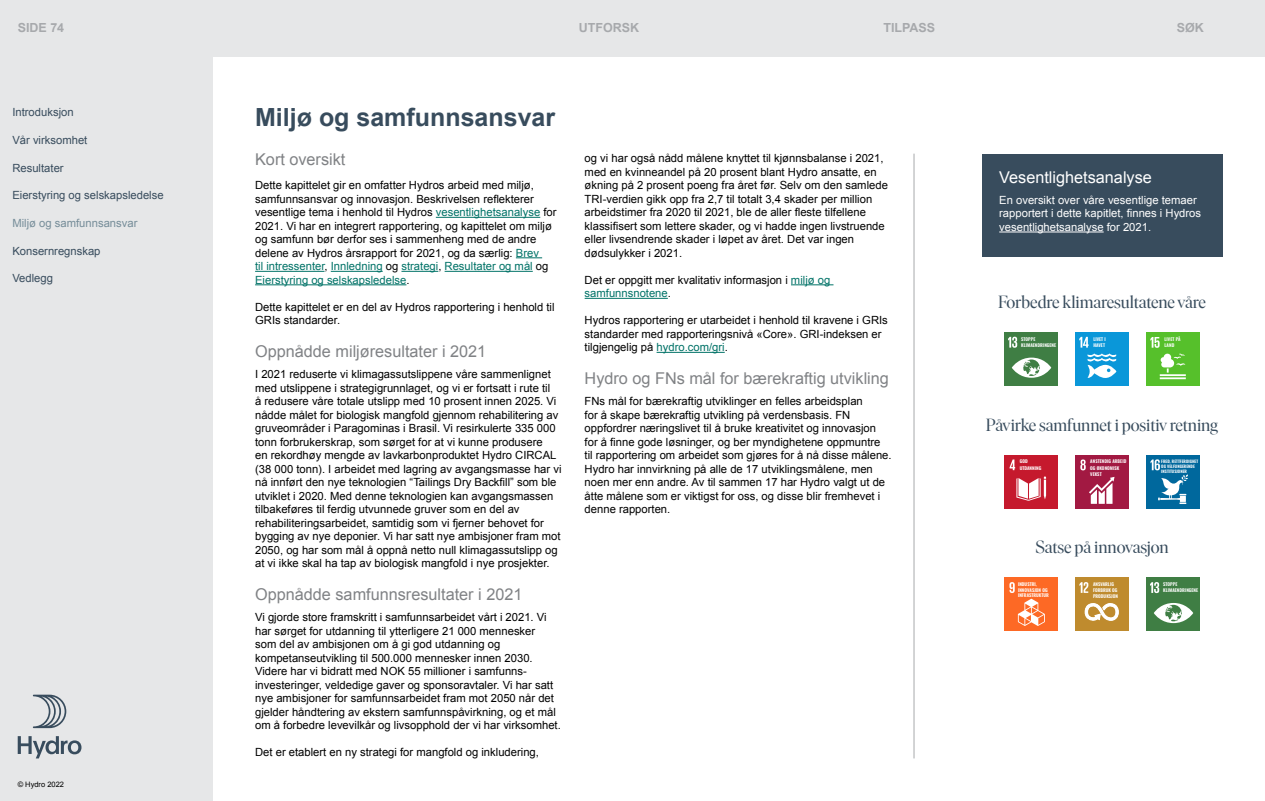
<style>
.page{position:relative;width:1265px;height:801px;background:#fff}
.page>*{position:absolute;margin:0;border:0;box-sizing:border-box;transform-origin:0 0}
.t1{font:700 25px "Arial";color:#384c5d}
.t2{font:17.5px "Ivar Display Hydro";letter-spacing:-.005em;color:#384c5d}
.t3{font:16.25px "Arial";color:#808285}
.t4{font:16.25px "Arial";color:#fff}
.t5{font:700 12.5px "Arial";color:#a7a9ac}
.t6{font:11.25px/13.5px "Arial";color:#000}
.t7{font:11.25px/13.5px "Arial";color:#fff}
.t8{font:11.25px "Arial";color:#384c5d}
.t9{font:11.25px "Arial";color:#768d99}
.t10{font:7.5px "Arial";color:#000}
.t11{font:600 4.62px/6.2px "Oswald";letter-spacing:.01em;color:#fff}
.t12{font:600 4.12px/5.1px "Oswald";letter-spacing:.01em;color:#fff}
.s1{color:#007267}
</style>
<div class="page">
<hr style="left:436px;top:217px;width:104px;height:1px;background:#007267">
<svg style="left:516px;top:258px;width:26px;height:1px"></svg>
<hr style="left:255px;top:271px;width:70px;height:1px;background:#007267">
<hr style="left:331px;top:271px;width:52px;height:1px;background:#007267">
<hr style="left:401px;top:271px;width:37px;height:1px;background:#007267">
<hr style="left:445px;top:271px;width:88px;height:1px;background:#007267">
<hr style="left:255px;top:285px;width:151px;height:1px;background:#007267">
<hr style="left:791px;top:285px;width:42px;height:1px;background:#007267">
<hr style="left:585px;top:298px;width:83px;height:1px;background:#007267">
<hr style="left:657px;top:352px;width:68px;height:1px;background:#007267">
<div style="left:981px;top:154px;width:241px;height:102px;background:#384c5d"></div>
<hr style="left:999px;top:232px;width:105px;height:1px;background:#fff">
<div style="left:1004px;top:332px;width:54px;height:53px;background:#3f7e44"></div>
<svg style="left:1008px;top:337px;width:9px;height:11px"></svg>
<svg style="left:1012px;top:358px;width:39px;height:20px"></svg>
<div style="left:1004px;top:455px;width:54px;height:53px;background:#c5192d"></div>
<svg style="left:1010px;top:459px;width:5px;height:11px"></svg>
<svg style="left:1016px;top:476px;width:30px;height:25px"></svg>
<div style="left:1004px;top:578px;width:54px;height:53px;background:#fd6925"></div>
<svg style="left:1009px;top:582px;width:6px;height:11px"></svg>
<svg style="left:1018px;top:599px;width:27px;height:27px"></svg>
<div style="left:1146px;top:332px;width:54px;height:53px;background:#56c02b"></div>
<svg style="left:1150px;top:337px;width:10px;height:11px"></svg>
<hr style="left:1160px;top:374px;width:26px;height:2px;background:#fff">
<hr style="left:1160px;top:377px;width:26px;height:2px;background:#fff">
<svg style="left:1161px;top:354px;width:24px;height:19px"></svg>
<div style="left:1146px;top:455px;width:54px;height:53px;background:#00689d"></div>
<svg style="left:1150px;top:459px;width:38px;height:45px"></svg>
<div style="left:1146px;top:578px;width:54px;height:53px;background:#3f7e44"></div>
<svg style="left:1150px;top:582px;width:9px;height:11px"></svg>
<svg style="left:1154px;top:603px;width:39px;height:20px"></svg>
<div style="left:1075px;top:332px;width:54px;height:53px;background:#0a97d9"></div>
<svg style="left:1079px;top:337px;width:37px;height:41px"></svg>
<div style="left:1075px;top:455px;width:53px;height:53px;background:#a21942"></div>
<svg style="left:1080px;top:459px;width:6px;height:11px"></svg>
<svg style="left:1089px;top:477px;width:25px;height:27px"></svg>
<div style="left:1075px;top:578px;width:54px;height:53px;background:#bf8b2e"></div>
<svg style="left:1079px;top:582px;width:9px;height:11px"></svg>
<svg style="left:1085px;top:603px;width:33px;height:18px"></svg>
<hr style="left:914px;top:154px;width:1px;height:604px;background:#a7a9ac">
<div style="left:0;top:0;width:1265px;height:57px;background:#e6e7e8"></div>
<div style="left:0;top:57px;width:213px;height:744px;background:#e6e7e8"></div>
<svg style="left:18px;top:736px;width:63px;height:22px"></svg>
<svg style="left:33px;top:694px;width:33px;height:34px"></svg>
<p class="t5" style="left:18px;top:19px;width:48px">SIDE 74</p>
<p class="t5" style="left:579px;top:19px;width:62px">UTFORSK</p>
<p class="t5" style="left:883px;top:19px;width:53px">TILPASS</p>
<p class="t5" style="left:1177px;top:19px;width:29px">SØK</p>
<p class="t8" style="left:12px;top:105px;width:63px">Introduksjon</p>
<p class="t8" style="left:12px;top:133px;width:77px">Vår virksomhet</p>
<p class="t8" style="left:12px;top:160px;width:53px">Resultater</p>
<p class="t8" style="left:12px;top:188px;width:153px">Eierstyring og selskapsledelse</p>
<p class="t9" style="left:12px;top:216px;width:127px">Miljø og samfunnsansvar</p>
<p class="t8" style="left:12px;top:243px;width:90px">Konsernregnskap</p>
<p class="t8" style="left:12px;top:271px;width:42px">Vedlegg</p>
<p class="t10" style="left:18px;top:779px;width:48px">© Hydro 2022</p>
<h1 class="t1" style="left:255px;top:101px;width:302px">Miljø og samfunnsansvar</h1>
<h3 class="t3" style="left:255px;top:149px;width:92px">Kort oversikt</h3>
<p class="t6" style="left:255px;top:178px;width:303px">Dette kapittelet gir en omfatter Hydros arbeid med miljø, samfunnsansvar og innovasjon. Beskrivelsen reflekterer vesentlige tema i henhold til Hydros <span class="s1">vesentlighetsanalyse</span> for 2021. Vi har en integrert rapportering, og kapittelet om miljø og samfunn bør derfor ses i sammenheng med de andre delene av Hydros årsrapport for 2021, og da særlig: <span class="s1">Brev<br>til intressenter</span>, <span class="s1">Innledning</span> og <span class="s1">strategi</span>, <span class="s1">Resultater og mål</span> og <span class="s1">Eierstyring og selskapsledelse</span>.</p>
<p class="t6" style="left:255px;top:300px;width:301px">Dette kapittelet er en del av Hydros rapportering i henhold til<br>GRIs standarder.</p>
<h3 class="t3" style="left:255px;top:341px;width:233px">Oppnådde miljøresultater i 2021</h3>
<p class="t6" style="left:255px;top:367px;width:308px">I 2021 reduserte vi klimagassutslippene våre sammenlignet med utslippene i strategigrunnlaget, og vi er fortsatt i rute til<br>å redusere våre totale utslipp med 10 prosent innen 2025. Vi nådde målet for biologisk mangfold gjennom rehabilitering av gruveområder i Paragominas i Brasil. Vi resirkulerte 335 000 tonn forbrukerskrap, som sørget for at vi kunne produsere<br>en rekordhøy mengde av lavkarbonproduktet Hydro CIRCAL (38 000 tonn). I arbeidet med lagring av avgangsmasse har vi nå innført den nye teknologien “Tailings Dry Backfill” som ble utviklet i 2020. Med denne teknologien kan avgangsmassen tilbakeføres til ferdig utvunnede gruver som en del av rehabiliteringsarbeidet, samtidig som vi fjerner behovet for bygging av nye deponier. Vi har satt nye ambisjoner fram mot 2050, og har som mål å oppnå netto null klimagassutslipp og at vi ikke skal ha tap av biologisk mangfold i nye prosjekter.</p>
<h3 class="t3" style="left:255px;top:584px;width:269px">Oppnådde samfunnsresultater i 2021</h3>
<p class="t6" style="left:255px;top:610px;width:307px">Vi gjorde store framskritt i samfunnsarbeidet vårt i 2021. Vi har sørget for utdanning til ytterligere 21 000 mennesker<br>som del av ambisjonen om å gi god utdanning og kompetanseutvikling til 500.000 mennesker innen 2030.<br>Videre har vi bidratt med NOK 55 millioner i samfunns&shy;investeringer, veldedige gaver og sponsoravtaler. Vi har satt nye ambisjoner for samfunnsarbeidet fram mot 2050 når det gjelder håndtering av ekstern samfunnspåvirkning, og et mål om å forbedre levevilkår og livsopphold der vi har virksomhet.</p>
<p class="t6" style="left:255px;top:745px;width:285px">Det er etablert en ny strategi for mangfold og inkludering,</p>
<p class="t6" style="left:585px;top:151px;width:305px">og vi har også nådd målene knyttet til kjønnsbalanse i 2021, med en kvinneandel på 20 prosent blant Hydro ansatte, en økning på 2 prosent poeng fra året før. Selv om den samlede TRI-verdien gikk opp fra 2,7 til totalt 3,4 skader per million arbeidstimer fra 2020 til 2021, ble de aller fleste tilfellene klassifisert som lettere skader, og vi hadde ingen livstruende eller livsendrende skader i løpet av året. Det var ingen dødsulykker i 2021.</p>
<p class="t6" style="left:585px;top:273px;width:247px">Det er oppgitt mer kvalitativ informasjon i <span class="s1">miljø og samfunnsnotene</span>.</p>
<p class="t6" style="left:585px;top:313px;width:305px">Hydros rapportering er utarbeidet i henhold til kravene i GRIs standarder med rapporteringsnivå «Core». GRI-indeksen er tilgjengelig på <span class="s1">hydro.com/gri</span>.</p>
<h3 class="t3" style="left:585px;top:368px;width:306px">Hydro og FNs mål for bærekraftig utvikling</h3>
<p class="t6" style="left:585px;top:394px;width:308px">FNs mål for bærekraftig utviklinger en felles arbeidsplan<br>for å skape bærekraftig utvikling på verdensbasis. FN oppfordrer næringslivet til å bruke kreativitet og innovasjon for å finne gode løsninger, og ber myndighetene oppmuntre<br>til rapportering om arbeidet som gjøres for å nå disse målene.<br>Hydro har innvirkning på alle de 17 utviklingsmålene, men noen mer enn andre. Av til sammen 17 har Hydro valgt ut de åtte målene som er viktigst for oss, og disse blir fremhevet i denne rapporten.</p>
<h3 class="t4" style="left:999px;top:167px;width:154px">Vesentlighetsanalyse</h3>
<p class="t7" style="left:999px;top:193px;width:203px">En oversikt over våre vesentlige temaer rapportert i dette kapitlet, finnes i Hydros vesentlighetsanalyse for 2021.</p>
<h2 class="t2" style="left:998px;top:293px;width:209px">Forbedre klimaresultatene våre</h2>
<p class="t11" style="left:1021px;top:336px;width:37px">STOPPE<br>KLIMAENDRINGENE</p>
<p class="t11" style="left:1093px;top:336px;width:14px">LIVET I<br>HAVET</p>
<p class="t11" style="left:1165px;top:336px;width:17px">LIVET PÅ<br>LAND</p>
<h2 class="t2" style="left:986px;top:415px;width:234px">Påvirke samfunnet i positiv retning</h2>
<p class="t11" style="left:1020px;top:459px;width:23px">GOD<br>UTDANNING</p>
<p class="t11" style="left:1090px;top:458px;width:38px">ANSTENDIG ARBEID<br>OG ØKONOMISK<br>VEKST</p>
<p class="t12" style="left:1161px;top:459px;width:38px">FRED, RETTFERDIGHET<br>OG VELFUNGERENDE<br>INSTITUSJONER</p>
<h2 class="t2" style="left:1035px;top:538px;width:135px">Satse på innovasjon</h2>
<p class="t11" style="left:1018px;top:582px;width:32px;line-height:5.4px">INDUSTRI,<br>INNOVASJON OG<br>INFRASTRUKTUR</p>
<p class="t11" style="left:1093px;top:581px;width:27px">ANSVARLIG<br>FORBRUK OG<br>PRODUKSJON</p>
<p class="t11" style="left:1163px;top:581px;width:37px">STOPPE<br>KLIMAENDRINGENE</p>
</div>
